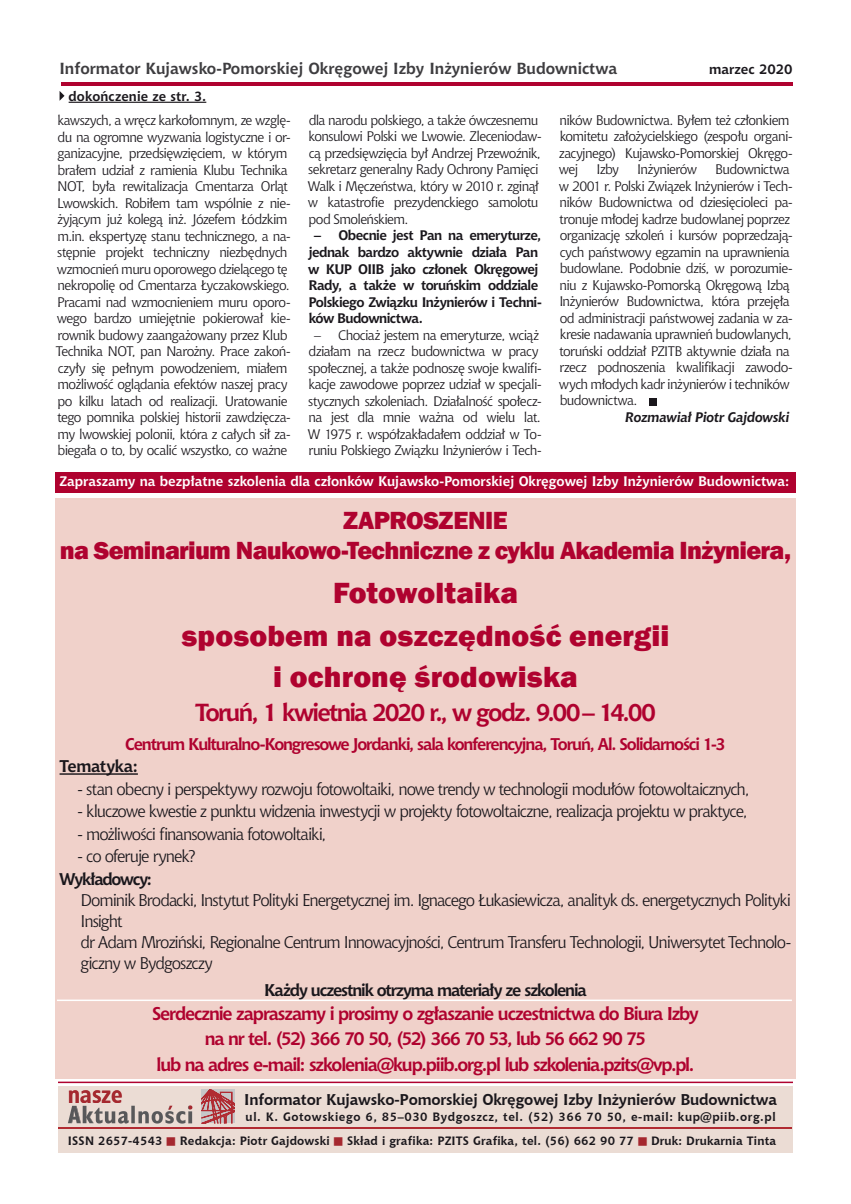
<style>
.page{position:relative;width:851px;height:1204px;background:#fff}
.page>*{position:absolute;margin:0;border:0;box-sizing:border-box;transform-origin:0 0}
.t1{font:800 30px/43.5px "Franklin Gothic";letter-spacing:.005em;color:#af022f;text-align:center}
.t2{font:800 25.5px/30px "Franklin Gothic";letter-spacing:-.03em;color:#af022f;text-align:center}
.t3{font:700 24px "Chianti PL";letter-spacing:-.075em;color:#af022f}
.t4{font:23.85px "Humanist 777 BT Bold Condensed B";color:#a5282f}
.t5{font:700 18px/25.5px "Chianti PL";letter-spacing:-.065em;color:#af022f;text-align:center}
.t6{font:16.5px/21px "Chianti PL";letter-spacing:-.06em;color:#1a171c}
.t7{font:700 16.5px "Chianti PL";letter-spacing:-.07em;color:#af022f}
.t8{font:700 16.5px "Chianti PL";letter-spacing:-.07em;color:#1a171c}
.t9{font:700 16.5px "Chianti PL";letter-spacing:-.025em;color:#1a171c}
.t10{font:700 15.9px "Chianti BT";color:#3e3d40}
.t11{font:700 15.45px "Chianti BT";letter-spacing:-.01em;color:#1a171c}
.t12{font:13.5px/16.5px "Chianti PL";letter-spacing:-.045em;color:#1a171c}
.t13{font:700 13.5px/16.5px "Chianti PL";letter-spacing:-.04em;color:#1a171c}
.t14{font:700 13.5px "Chianti PL";color:#fff}
.t15{font:italic 700 13.5px "Chianti PL";letter-spacing:-.02em;color:#1a171c}
.t16{font:700 13.5px "Chianti PL";color:#1a171c}
.t17{font:700 13.2px "Chianti PL";letter-spacing:.01em;color:#1a171c}
.t18{font:700 12px/23.4px "Chianti BT";letter-spacing:.015em;color:#1a171c;text-align:right}
.s1{color:#a5282f}
</style>
<div class="page">
<hr style="left:58px;top:1081px;width:734px;height:2px;background:#af022f">
<div style="left:58px;top:1086px;width:734px;height:66px;background:#ebdcd4"></div>
<hr style="left:59px;top:1127px;width:733px;height:1px;background:#b12b32">
<svg style="left:68px;top:1105px;width:61px;height:18px"></svg>
<svg style="left:131px;top:1105px;width:4px;height:18px"></svg>
<svg style="left:138px;top:1105px;width:54px;height:18px"></svg>
<svg style="left:202px;top:1089px;width:33px;height:34px"></svg>
<div style="left:55px;top:472px;width:740px;height:21px;background:#af022f"></div>
<div style="left:55px;top:497px;width:740px;height:581px;background:#f0d1ca"></div>
<hr style="left:60px;top:773px;width:78px;height:1px;background:#1a171c">
<hr style="left:57px;top:999px;width:734px;height:2px;background:#fff">
<hr style="left:61px;top:83px;width:732px;height:3px;background:#af022f">
<div style="left:650px;top:398px;width:7px;height:7px;background:#1a171c"></div>
<hr style="left:69px;top:102px;width:137px;height:1px;background:#1a171c">
<svg style="left:60px;top:91px;width:4px;height:10px"></svg>
<p class="t10" style="left:59px;top:57px;width:559px">Informator Kujawsko-Pomorskiej Okręgowej Izby Inżynierów Budownictwa</p>
<p class="t16" style="left:709px;top:61px;width:85px">marzec 2020</p>
<p class="t17" style="left:69px;top:88px;width:139px">dokończenie ze str. 3.</p>
<p class="t12" style="left:56px;top:112px;width:236px">kawszych, a wręcz karkołomnym, ze wzglę&shy;du na ogromne wyzwania logistyczne i or&shy;ganizacyjne, przedsięwzięciem, w którym brałem udział z ramienia Klubu Technika NOT, była rewitalizacja Cmentarza Orląt Lwowskich. Robiłem tam wspólnie z nie&shy;żyjącym już kolegą inż. Józefem Łódzkim m.in. ekspertyzę stanu technicznego, a na&shy;stępnie projekt techniczny niezbędnych wzmocnień muru oporowego dzielącego tę nekropolię od Cmentarza Łyczakowskiego.<br>Pracami nad wzmocnieniem muru oporo&shy;wego bardzo umiejętnie pokierował kie&shy;rownik budowy zaangażowany przez Klub Technika NOT, pan Narożny. Prace zakoń&shy;czyły się pełnym powodzeniem, miałem możliwość oglądania efektów naszej pracy po kilku latach od realizacji. Uratowanie tego pomnika polskiej historii zawdzięcza&shy;my lwowskiej polonii, która z całych sił za&shy;biegała o to, by ocalić wszystko, co ważne</p>
<p class="t12" style="left:308px;top:112px;width:235px">dla narodu polskiego, a także ówczesnemu konsulowi Polski we Lwowie. Zleceniodaw&shy;cą przedsięwzięcia był Andrzej Przewoźnik, sekretarz generalny Rady Ochrony Pamięci Walk i Męczeństwa, który w 2010 r. zginął w katastrofie prezydenckiego samolotu pod Smoleńskiem.</p>
<p class="t13" style="left:308px;top:227px;width:235px;text-indent:6px">– Obecnie jest Pan na emeryturze, jednak bardzo aktywnie działa Pan w KUP OIIB jako członek Okręgowej<br>Rady, a także w toruńskim oddziale<br>Polskiego Związku Inżynierów i Techni&shy;ków Budownictwa.</p>
<p class="t12" style="left:308px;top:326px;width:235px;text-align:center">– Chociaż jestem na emeryturze, wciąż działam na rzecz budownictwa w pracy społecznej, a także podnoszę swoje kwalifi&shy;kacje zawodowe poprzez udział w specjali&shy;stycznych szkoleniach. Działalność społecz&shy;na jest dla mnie ważna od wielu lat.<br>W 1975 r. współzakładałem oddział w To&shy;runiu Polskiego Związku Inżynierów i Tech-</p>
<p class="t12" style="left:559px;top:112px;width:235px">ników Budownictwa. Byłem też członkiem komitetu założycielskiego (zespołu organi&shy;zacyjnego) Kujawsko-Pomorskiej Okręgo&shy;wej</p>
<p class="t12" style="left:559px;top:161px;width:235px;text-indent:156px">Budownictwa w 2001 r. Polski Związek Inżynierów i Tech&shy;ników Budownictwa od dziesięcioleci pa&shy;tronuje młodej kadrze budowlanej poprzez organizację szkoleń i kursów poprzedzają&shy;cych państwowy egzamin na uprawnienia budowlane. Podobnie dziś, w porozumie&shy;niu z Kujawsko-Pomorską Okręgową Izbą Inżynierów Budownictwa, która przejęła od administracji państwowej zadania w za&shy;kresie nadawania uprawnień budowlanych, toruński oddział PZITB aktywnie działa na rzecz podnoszenia kwalifikacji zawodo&shy;wych młodych kadr inżynierów i techników budownictwa.</p>
<p class="t15" style="left:625px;top:409px;width:166px">Rozmawiał Piotr Gajdowski</p>
<p class="t12" style="left:596px;top:161px;width:24px">Izby</p>
<p class="t12" style="left:637px;top:161px;width:61px">Inżynierów</p>
<p class="t14" style="left:59px;top:472px;width:731px">Zapraszamy na bezpłatne szkolenia dla członków Kujawsko-Pomorskiej Okręgowej Izby Inżynierów Budownictwa:</p>
<h2 class="t2" style="left:60px;top:505px;width:732px">ZAPROSZENIE<br>na Seminarium Naukowo-Techniczne z cyklu Akademia Inżyniera,</h2>
<h1 class="t1" style="left:181px;top:570px;width:489px">Fotowoltaika<br>sposobem na oszczędność energii</h1>
<h1 class="t1" style="left:273px;top:654px;width:306px">i ochronę środowiska</h1>
<h3 class="t3" style="left:195px;top:697px;width:462px">Toruń, 1 kwietnia 2020 r., w godz. 9.00– 14.00</h3>
<p class="t7" style="left:125px;top:733px;width:602px">Centrum Kulturalno-Kongresowe Jordanki, sala konferencyjna, Toruń, Al. Solidarności 1-3</p>
<p class="t9" style="left:60px;top:756px;width:80px">Tematyka:</p>
<p class="t6" style="left:78px;top:778px;width:673px">- stan obecny i perspektywy rozwoju fotowoltaiki, nowe trendy w technologii modułów fotowoltaicznych,</p>
<p class="t6" style="left:78px;top:800px;width:671px">- kluczowe kwestie z punktu widzenia inwestycji w projekty fotowoltaiczne, realizacja projektu w praktyce,</p>
<p class="t6" style="left:78px;top:823px;width:250px">- możliwości finansowania fotowoltaiki,</p>
<p class="t6" style="left:78px;top:845px;width:120px">- co oferuje rynek?</p>
<p class="t8" style="left:60px;top:868px;width:94px">Wykładowcy:</p>
<p class="t6" style="left:81px;top:889px;width:712px">Dominik Brodacki, Instytut Polityki Energetycznej im. Ignacego Łukasiewicza, analityk ds. energetycznych Polityki Insight<br>dr Adam Mroziński, Regionalne Centrum Innowacyjności, Centrum Transferu Technologii, Uniwersytet Technolo&shy;giczny w Bydgoszczy</p>
<p class="t8" style="left:264px;top:979px;width:324px">Każdy uczestnik otrzyma materiały ze szkolenia</p>
<h3 class="t5" style="left:152px;top:1000px;width:548px">Serdecznie zapraszamy i prosimy o zgłaszanie uczestnictwa do Biura Izby na nr tel. (52) 366 70 50, (52) 366 70 53, lub 56 662 90 75<br>lub na adres e-mail: szkolenia@kup.piib.org.pl lub szkolenia.pzits@vp.pl.</h3>
<h3 class="t4" style="left:68px;top:1079px;width:56px">nasze</h3>
<p class="t11" style="left:244px;top:1088px;width:534px">Informator Kujawsko-Pomorskiej Okręgowej Izby Inżynierów Budownictwa</p>
<p class="t18" style="left:68px;top:1104px;width:709px">ul. K. Gotowskiego 6, 85–030 Bydgoszcz, tel. (52) 366 70 50, e-mail: kup@piib.org.pl<br>ISSN 2657-4543 <span class="s1">■</span> Redakcja: Piotr Gajdowski <span class="s1">■</span> Skład i grafika: PZITS Grafika, tel. (56) 662 90 77 <span class="s1">■</span> Druk: Drukarnia Tinta</p>
</div>
